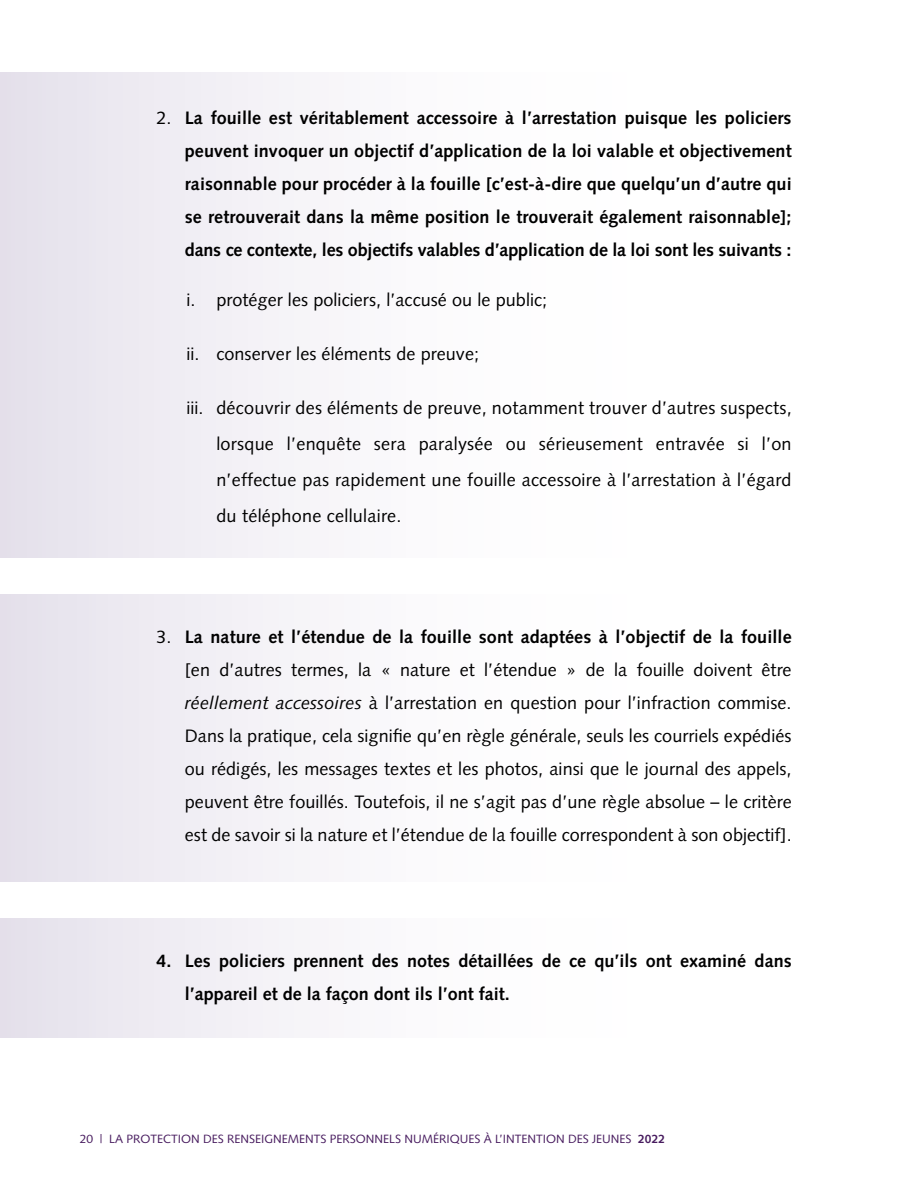
<style>
.page{position:relative;width:918px;height:1188px;background:#fff}
.page>*{position:absolute;margin:0;border:0;box-sizing:border-box;transform-origin:0 0}
.t1{font:18px/33px "Syntax LT Std";letter-spacing:.005em;color:#000;text-align:justify}
.t2{font:700 18px/33px "Syntax LT Std";color:#000;text-align:justify}
.t3{font:12px "Syntax LT Std";color:#481c5f}
.s1{font-weight:400}
.s2{font-weight:700}
.s3{font-style:italic}
</style>
<div class="page">
<div style="left:0;top:72px;width:918px;height:486px;background:linear-gradient(to right,#ebe8f0,#fff)"></div>
<div style="left:0;top:594px;width:918px;height:288px;background:linear-gradient(to right,#ebe8f0,#fff)"></div>
<div style="left:0;top:918px;width:918px;height:120px;background:linear-gradient(to right,#ebe8f0,#fff)"></div>
<p class="t2" style="left:185px;top:102px;width:608px;text-indent:-28px"><span class="s1">2.</span> La fouille est véritablement accessoire à l’arrestation puisque les policiers peuvent invoquer un objectif d’application de la loi valable et objectivement raisonnable pour procéder à la fouille [c’est-à-dire que quelqu’un d’autre qui se retrouverait dans la même position le trouverait également raisonnable]; dans ce contexte, les objectifs valables d’application de la loi sont les suivants :</p>
<p class="t1" style="left:186px;top:283px;width:362px">i. protéger les policiers, l’accusé ou le public;</p>
<p class="t1" style="left:186px;top:337px;width:294px">ii. conserver les éléments de preuve;</p>
<p class="t1" style="left:216px;top:390px;width:577px;line-height:36px;text-indent:-30px">iii. découvrir des éléments de preuve, notamment trouver d’autres suspects, lorsque l’enquête sera paralysée ou sérieusement entravée si l’on n’effectue pas rapidement une fouille accessoire à l’arrestation à l’égard du téléphone cellulaire.</p>
<p class="t1" style="left:185px;top:621px;width:608px;text-indent:-28px">3. <span class="s2">La nature et l’étendue de la fouille sont adaptées à l’objectif de la fouille </span>[en d’autres termes, la « nature et l’étendue » de la fouille doivent être <span class="s3">réellement accessoires</span> à l’arrestation en question pour l’infraction commise.<br>Dans la pratique, cela signifie qu’en règle générale, seuls les courriels expédiés ou rédigés, les messages textes et les photos, ainsi que le journal des appels, peuvent être fouillés. Toutefois, il ne s’agit pas d’une règle absolue – le critère est de savoir si la nature et l’étendue de la fouille correspondent à son objectif].</p>
<p class="t2" style="left:185px;top:945px;width:608px;text-indent:-28px">4. Les policiers prennent des notes détaillées de ce qu’ils ont examiné dans l’appareil et de la façon dont ils l’ont fait.</p>
<p class="t3" style="left:80px;top:1132px;width:587px">20 | LA PROTECTION DES RENSEIGNEMENTS PERSONNELS NUMÉRIQUES À L’INTENTION DES JEUNES <span class="s2">2022</span></p>
</div>
